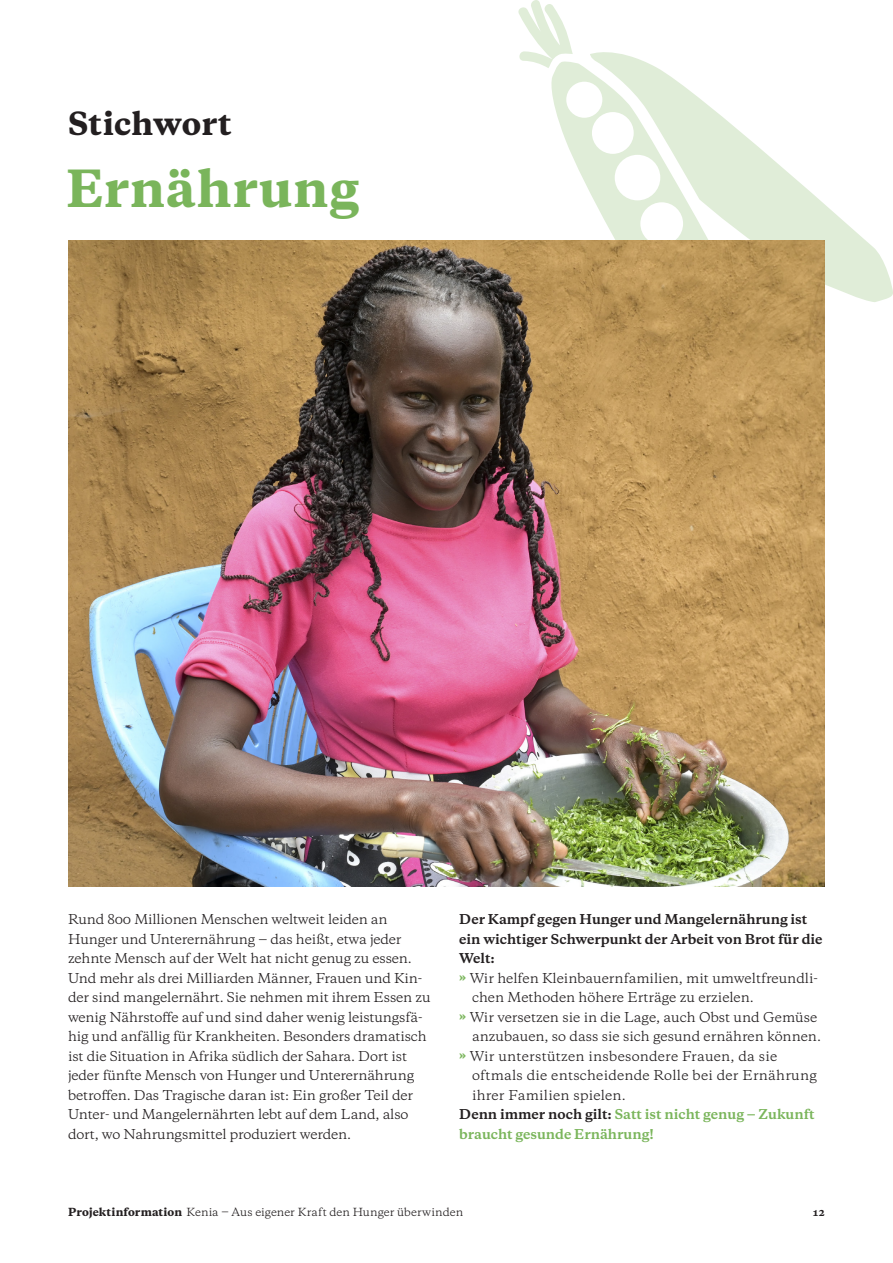
<style>
.page{position:relative;width:893px;height:1263px;background:#fff}
.page>*{position:absolute;margin:0;border:0;box-sizing:border-box;transform-origin:0 0}
.t1{font:800 48px "Galaxie Copernicus";letter-spacing:.015em;color:#7ab55b}
.t2{font:800 30px "Galaxie Copernicus";letter-spacing:.005em;color:#231f20}
.Projektinfo_Fließtext_8_5pt_ZAB_13_pt{font:12.75px/19.5px "Galaxie Copernicus";letter-spacing:-.01em;color:#231f20}
.Projektinfo_Fließtext_8_5pt_ZAB_13_pt-2{font:12.75px/19.5px "Galaxie Copernicus";letter-spacing:.02em;color:#231f20}
.Projektinfo_Fließtext_8_5pt_ZAB_13_pt-3{font:700 12.75px "Galaxie Copernicus";color:#231f20}
.Projektinfo_Fließtext_8_5pt_ZAB_13_pt-4{font:700 12.75px/19.5px "Galaxie Copernicus";color:#7ab55b}
.t3{font:10.5px "Galaxie Copernicus";color:#231f20}
.t4{font:700 10.5px "Galaxie Copernicus";color:#231f20}
.s1{font-weight:800;color:#7ab55b}
.s2{color:#231f20}
.s3{font-weight:800}
</style>
<div class="page">
<svg style="left:547px;top:52px;width:346px;height:250px"></svg>
<svg style="left:518px;top:0;width:55px;height:68px"></svg>
<img style="left:68px;top:241px;width:757px;height:646px">
<h2 class="t2" style="left:68px;top:104px;width:165px">Stichwort</h2>
<p class="t1" style="left:66px;top:157px;width:294px">Ernährung</p>
<p class="Projektinfo_Fließtext_8_5pt_ZAB_13_pt" style="left:68px;top:909px;width:321px">Rund 800 Millionen Menschen weltweit leiden an</p>
<p class="Projektinfo_Fließtext_8_5pt_ZAB_13_pt" style="left:68px;top:929px;width:335px">Hunger und Unterernährung ‒ das heißt, etwa jeder</p>
<p class="Projektinfo_Fließtext_8_5pt_ZAB_13_pt" style="left:68px;top:948px;width:345px">zehnte Mensch auf der Welt hat nicht genug zu essen.</p>
<p class="Projektinfo_Fließtext_8_5pt_ZAB_13_pt" style="left:68px;top:968px;width:364px">Und mehr als drei Milliarden Männer, Frauen und Kin&shy;der sind mangelernährt. Sie nehmen mit ihrem Essen zu wenig Nährstoffe auf und sind daher wenig leistungsfä&shy;hig und anfällig für Krankheiten. Besonders dramatisch ist die Situation in Afrika südlich der Sahara. Dort ist jeder fünfte Mensch von Hunger und Unterernährung betroffen. Das Tragische daran ist: Ein großer Teil der Unter- und Mangelernährten lebt auf dem Land, also</p>
<p class="Projektinfo_Fließtext_8_5pt_ZAB_13_pt" style="left:68px;top:1124px;width:285px">dort, wo Nahrungsmittel produziert werden.</p>
<p class="Projektinfo_Fließtext_8_5pt_ZAB_13_pt-3" style="left:459px;top:911px;width:350px">Der Kampf gegen Hunger und Mangelernährung ist</p>
<p class="Projektinfo_Fließtext_8_5pt_ZAB_13_pt-3" style="left:459px;top:930px;width:365px">ein wichtiger Schwerpunkt der Arbeit von Brot für die</p>
<p class="Projektinfo_Fließtext_8_5pt_ZAB_13_pt-3" style="left:459px;top:950px;width:37px">Welt:</p>
<p class="Projektinfo_Fließtext_8_5pt_ZAB_13_pt" style="left:459px;top:968px;width:360px"><span class="s1">»</span> Wir helfen Kleinbauernfamilien, mit umweltfreundli-</p>
<p class="Projektinfo_Fließtext_8_5pt_ZAB_13_pt" style="left:472px;top:987px;width:283px">chen Methoden höhere Erträge zu erzielen.</p>
<p class="Projektinfo_Fließtext_8_5pt_ZAB_13_pt" style="left:472px;top:1007px;width:350px;text-indent:-13px"><span class="s1">»</span> Wir versetzen sie in die Lage, auch Obst und Gemüse anzubauen, so dass sie sich gesund ernähren können.</p>
<p class="Projektinfo_Fließtext_8_5pt_ZAB_13_pt-2" style="left:472px;top:1046px;width:346px;text-indent:-13px"><span class="s1">»</span> Wir unterstützen insbesondere Frauen, da sie oftmals die entscheidende Rolle bei der Ernährung ihrer Familien spielen.</p>
<p class="Projektinfo_Fließtext_8_5pt_ZAB_13_pt-4" style="left:459px;top:1105px;width:357px"><span class="s2">Denn immer noch gilt:</span> Satt ist nicht genug ‒ Zukunft braucht gesunde Ernährung!</p>
<p class="t3" style="left:68px;top:1205px;width:397px"><span class="s3">Projektinformation</span> Kenia ‒ Aus eigener Kraft den Hunger überwinden</p>
<p class="t4" style="left:813px;top:1205px;width:14px">12</p>
</div>
